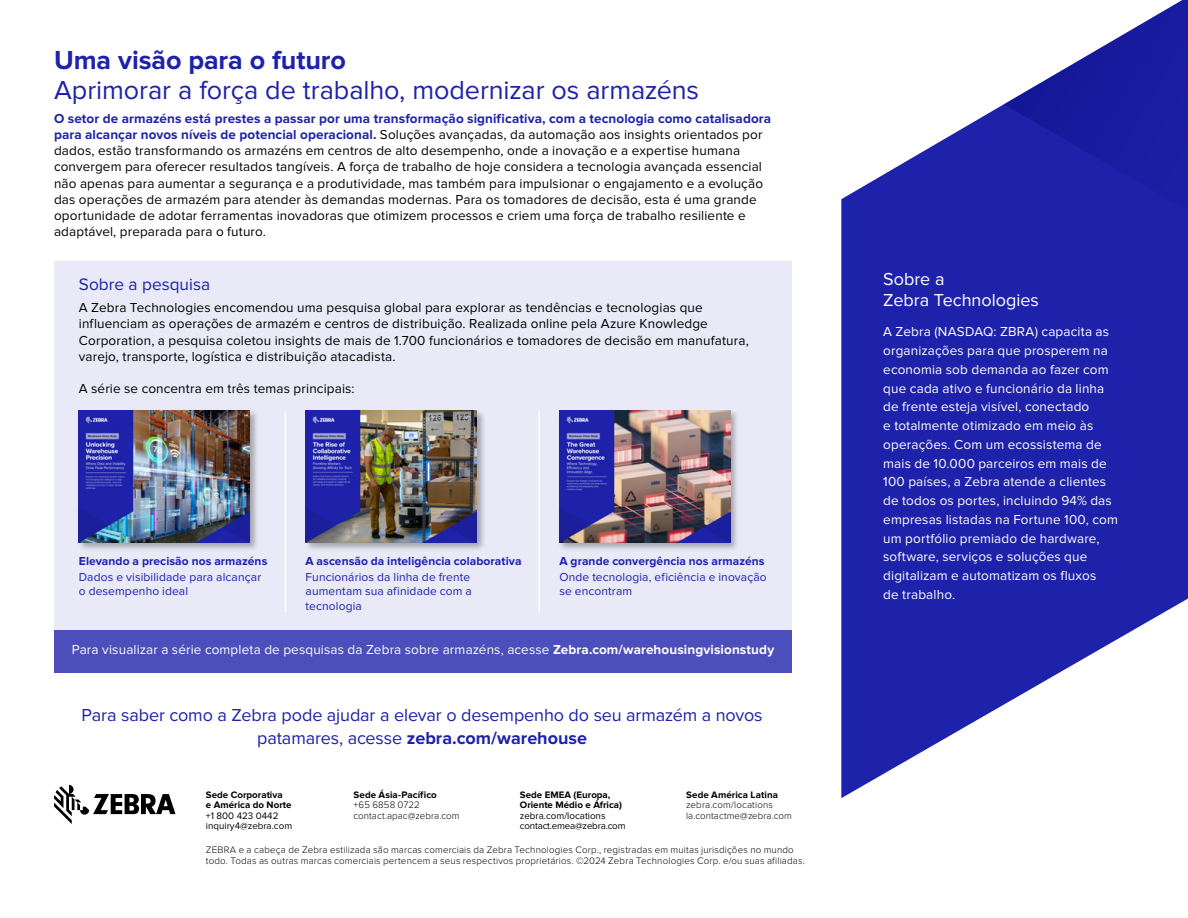
<style>
.page{position:relative;width:1188px;height:918px;background:#fff}
.page>*{position:absolute;margin:0;border:0;box-sizing:border-box;transform-origin:0 0}
.t1{font:27px "Proxima Nova";letter-spacing:-.005em;color:#1e22aa}
.t2{font:700 27px "Proxima Nova";letter-spacing:-.005em;color:#1e22aa}
.t3{font:18px/22.5px "Proxima Nova";letter-spacing:-.005em;color:#1e22aa;text-align:center}
.t4{font:18px/21px "Proxima Nova";color:#fff}
.t5{font:17.25px "Proxima Nova";color:#1e22aa}
.t6{font:13.5px/16.2px "Proxima Nova";letter-spacing:.01em;color:#000}
.t7{font:13.5px/18.8px "Proxima Nova";letter-spacing:.01em;color:#fff}
.t8{font:12px/14.2px "Proxima Nova";letter-spacing:.01em;color:#1e22aa}
.t9{font:700 12px "Proxima Nova";letter-spacing:.005em;color:#1e22aa}
.t10{font:300 9.75px/10.5px "Proxima Nova";letter-spacing:.015em;color:#000}
.t11{font:700 9.75px/10.5px "Proxima Nova";color:#000}
.t12{font:9.75px/10.5px "Proxima Nova";letter-spacing:-.02em;color:#000}
.t13{font:9.75px/10.5px "Proxima Nova";color:#000}
.s1{font-weight:700;color:#1e22aa}
.s2{font-weight:700}
</style>
<div class="page">
<div style="left:54px;top:261px;width:738px;height:377px;background:#e9e9f7"></div>
<svg style="left:841px;top:193px;width:347px;height:605px;fill:#1e22aa"></svg>
<svg style="left:852px;top:0;width:336px;height:293px;fill:#1e22aa"></svg>
<svg style="left:54px;top:785px;width:121px;height:39px"></svg>
<div style="left:54px;top:631px;width:738px;height:42px;background:#4b4ebb"></div>
<hr style="left:285px;top:411px;width:1px;height:201px;background:#fff">
<div style="left:77px;top:409px;width:182px;height:143px;background:#000;opacity:.3"></div>
<img style="left:79px;top:410px;width:171px;height:132px">
<div style="left:304px;top:409px;width:182px;height:143px;background:#000;opacity:.3"></div>
<img style="left:306px;top:410px;width:170px;height:132px">
<div style="left:558px;top:409px;width:181px;height:143px;background:#000;opacity:.3"></div>
<img style="left:559px;top:410px;width:171px;height:132px">
<hr style="left:538px;top:411px;width:2px;height:201px;background:#fff">
<h1 class="t2" style="left:54px;top:44px;width:293px">Uma visão para o futuro</h1>
<h1 class="t1" style="left:54px;top:74px;width:647px">Aprimorar a força de trabalho, modernizar os armazéns</h1>
<p class="t6" style="left:54px;top:110px;width:719px"><span class="s1">O setor de armazéns está prestes a passar por uma transformação significativa, com a tecnologia como catalisadora para alcançar novos níveis de potencial operacional.</span> Soluções avançadas, da automação aos insights orientados por dados, estão transformando os armazéns em centros de alto desempenho, onde a inovação e a expertise humana convergem para oferecer resultados tangíveis. A força de trabalho de hoje considera a tecnologia avançada essencial não apenas para aumentar a segurança e a produtividade, mas também para impulsionar o engajamento e a evolução das operações de armazém para atender às demandas modernas. Para os tomadores de decisão, esta é uma grande oportunidade de adotar ferramentas inovadoras que otimizem processos e criem uma força de trabalho resiliente e adaptável, preparada para o futuro.</p>
<p class="t5" style="left:79px;top:274px;width:133px">Sobre a pesquisa</p>
<p class="t6" style="left:79px;top:300px;width:671px">A Zebra Technologies encomendou uma pesquisa global para explorar as tendências e tecnologias que influenciam as operações de armazém e centros de distribuição. Realizada online pela Azure Knowledge Corporation, a pesquisa coletou insights de mais de 1.700 funcionários e tomadores de decisão em manufatura, varejo, transporte, logística e distribuição atacadista.</p>
<p class="t6" style="left:79px;top:381px;width:277px">A série se concentra em três temas principais:</p>
<p class="t9" style="left:79px;top:554px;width:190px">Elevando a precisão nos armazéns</p>
<p class="t8" style="left:79px;top:570px;width:184px">Dados e visibilidade para alcançar o desempenho ideal</p>
<p class="t9" style="left:306px;top:554px;width:217px">A ascensão da inteligência colaborativa</p>
<p class="t8" style="left:306px;top:570px;width:168px">Funcionários da linha de frente aumentam sua afinidade com a tecnologia</p>
<p class="t9" style="left:559px;top:554px;width:207px">A grande convergência nos armazéns</p>
<p class="t8" style="left:559px;top:570px;width:209px">Onde tecnologia, eficiência e inovação se encontram</p>
<p class="t7" style="left:72px;top:640px;width:704px">Para visualizar a série completa de pesquisas da Zebra sobre armazéns, acesse <span class="s2">Zebra.com/warehousingvisionstudy</span></p>
<h2 class="t3" style="left:82px;top:704px;width:683px">Para saber como a Zebra pode ajudar a elevar o desempenho do seu armazém a novos patamares, acesse <span class="s2">zebra.com/warehouse</span></h2>
<p class="t11" style="left:354px;top:790px;width:85px">Sede Ásia-Pacífico</p>
<p class="t10" style="left:354px;top:799px;width:107px">+65 6858 0722 contact.apac@zebra.com</p>
<p class="t11" style="left:686px;top:790px;width:93px">Sede América Latina</p>
<p class="t10" style="left:686px;top:799px;width:107px">zebra.com/locations la.contactme@zebra.com</p>
<p class="t10" style="left:206px;top:844px;width:601px">ZEBRA e a cabeça de Zebra estilizada são marcas comerciais da Zebra Technologies Corp., registradas em muitas jurisdições no mundo todo. Todas as outras marcas comerciais pertencem a seus respectivos proprietários. ©2024 Zebra Technologies Corp. e/ou suas afiliadas.</p>
<p class="t11" style="left:206px;top:790px;width:87px">Sede Corporativa<br>e América do Norte</p>
<p class="t13" style="left:206px;top:811px;width:88px">+1 800 423 0442 inquiry4@zebra.com</p>
<p class="t11" style="left:520px;top:790px;width:104px">Sede EMEA (Europa,<br>Oriente Médio e África)</p>
<p class="t12" style="left:520px;top:811px;width:107px">zebra.com/locations contact.emea@zebra.com</p>
<h2 class="t4" style="left:883px;top:269px;width:157px">Sobre a<br>Zebra Technologies</h2>
<p class="t7" style="left:883px;top:323px;width:236px">A Zebra (NASDAQ: ZBRA) capacita as organizações para que prosperem na economia sob demanda ao fazer com que cada ativo e funcionário da linha de frente esteja visível, conectado<br>e totalmente otimizado em meio às operações. Com um ecossistema de mais de 10.000 parceiros em mais de 100 países, a Zebra atende a clientes de todos os portes, incluindo 94% das empresas listadas na Fortune 100, com um portfólio premiado de hardware, software, serviços e soluções que digitalizam e automatizam os fluxos<br>de trabalho.</p>
</div>
